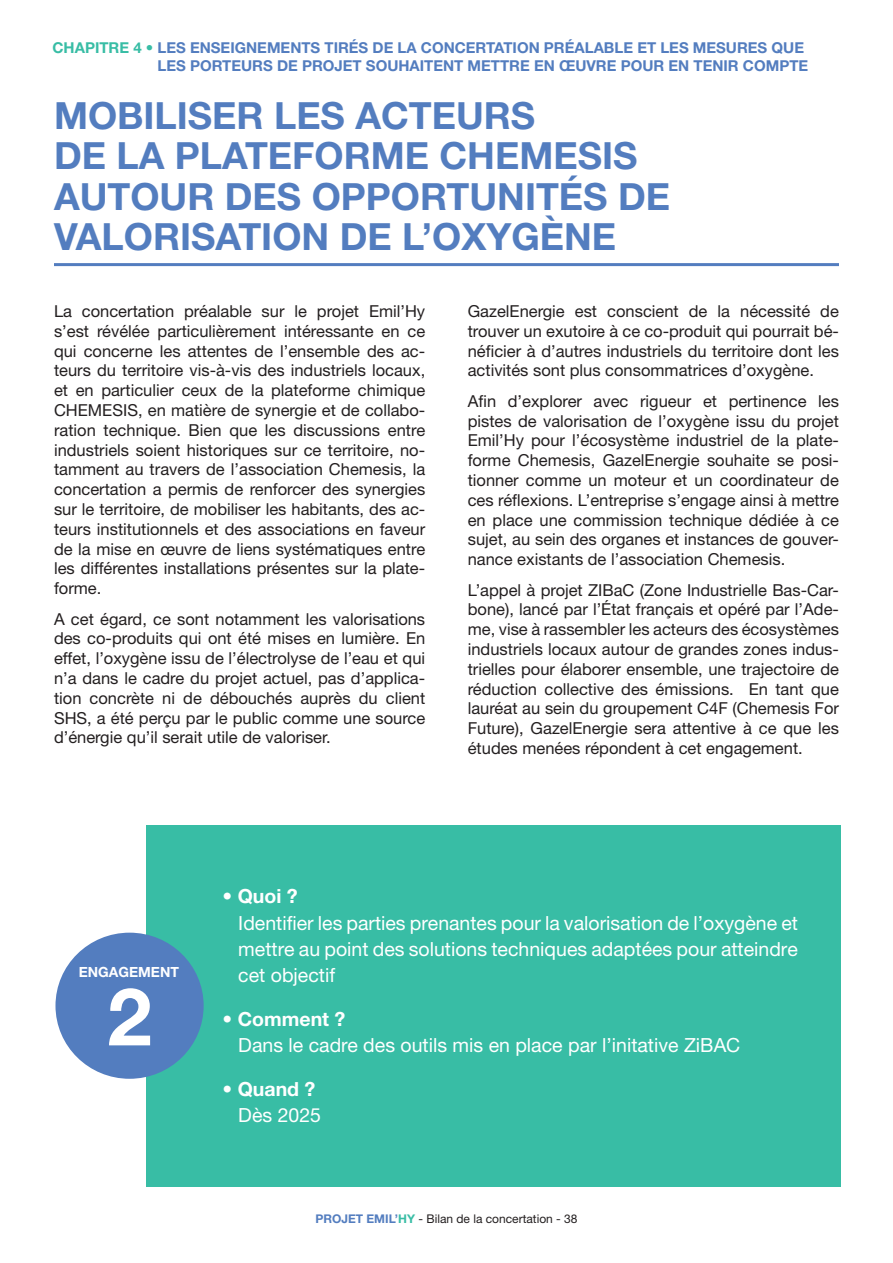
<style>
.page{position:relative;width:893px;height:1263px;background:#fff}
.page>*{position:absolute;margin:0;border:0;box-sizing:border-box;transform-origin:0 0}
.t1{font:700 79.95px "Helvetica Neue LT Std";color:#fff}
.t2{font:700 37.5px/40.5px "Helvetica Neue LT Std";color:#537dbf}
.t3{font:19.5px/26.4px "Helvetica Neue LT Std";color:#fff;text-align:justify}
.t4{font:700 19.5px "Helvetica Neue LT Std";color:#fff}
.t5{font:16.5px/19.8px "Helvetica Neue LT Std";color:#231f20;text-align:justify}
.t6{font:700 15px/18px "Helvetica Neue LT Std";color:#537dbf;text-align:right}
.t7{font:700 14.1px "Helvetica Neue LT Std";color:#fff}
.t8{font:12px "Helvetica Neue LT Std";color:#231f20}
.s1{color:#38bda5}
.s2{font-weight:700;color:#537dbf}
.s3{font-weight:700;color:#38bda5}
</style>
<div class="page">
<hr style="left:54px;top:263px;width:785px;height:3px;background:#537dbf">
<div style="left:146px;top:825px;width:694px;height:361px;background:#38bda5"></div>
<div style="left:55px;top:933px;width:149px;height:146px;background:#537dbf;border-radius:50%"></div>
<p class="t6" style="left:53px;top:39px;width:757px"><span class="s1">CHAPITRE 4 •</span> LES ENSEIGNEMENTS TIRÉS DE LA CONCERTATION PRÉALABLE ET LES MESURES QUE<br>LES PORTEURS DE PROJET SOUHAITENT METTRE EN ŒUVRE POUR EN TENIR COMPTE</p>
<h2 class="t2" style="left:54px;top:94px;width:618px">MOBILISER LES ACTEURS<br>DE LA PLATEFORME CHEMESIS<br>AUTOUR DES OPPORTUNITÉS DE<br>VALORISATION DE L’OXYGÈNE</h2>
<p class="t5" style="left:54px;top:301px;width:373px">La concertation préalable sur le projet Emil’Hy s’est révélée particulièrement intéressante en ce qui concerne les attentes de l’ensemble des ac&shy;teurs du territoire vis-à-vis des industriels locaux, et en particulier ceux de la plateforme chimique CHEMESIS, en matière de synergie et de collabo&shy;ration technique. Bien que les discussions entre industriels soient historiques sur ce territoire, no&shy;tamment au travers de l’association Chemesis, la concertation a permis de renforcer des synergies sur le territoire, de mobiliser les habitants, des ac&shy;teurs institutionnels et des associations en faveur de la mise en œuvre de liens systématiques entre les différentes installations présentes sur la plate&shy;forme.</p>
<p class="t5" style="left:54px;top:609px;width:373px">A cet égard, ce sont notamment les valorisations des co-produits qui ont été mises en lumière. En effet, l’oxygène issu de l’électrolyse de l’eau et qui n’a dans le cadre du projet actuel, pas d’applica&shy;tion concrète ni de débouchés auprès du client SHS, a été perçu par le public comme une source d’énergie qu’il serait utile de valoriser.</p>
<p class="t5" style="left:468px;top:301px;width:373px">GazelEnergie est conscient de la nécessité de trouver un exutoire à ce co-produit qui pourrait bé&shy;néficier à d’autres industriels du territoire dont les activités sont plus consommatrices d’oxygène.</p>
<p class="t5" style="left:468px;top:391px;width:373px">Afin d’explorer avec rigueur et pertinence les pistes de valorisation de l’oxygène issu du projet Emil’Hy pour l’écosystème industriel de la plate&shy;forme Chemesis, GazelEnergie souhaite se posi&shy;tionner comme un moteur et un coordinateur de ces réflexions. L’entreprise s’engage ainsi à mettre en place une commission technique dédiée à ce sujet, au sein des organes et instances de gouver&shy;nance existants de l’association Chemesis.</p>
<p class="t5" style="left:468px;top:580px;width:373px">L’appel à projet ZIBaC (Zone Industrielle Bas-Car&shy;bone), lancé par l’État français et opéré par l’Ade&shy;me, vise à rassembler les acteurs des écosystèmes industriels locaux autour de grandes zones indus&shy;trielles pour élaborer ensemble, une trajectoire de réduction collective des émissions. En tant que lauréat au sein du groupement C4F (Chemesis For Future), GazelEnergie sera attentive à ce que les études menées répondent à cet engagement.</p>
<p class="t7" style="left:79px;top:963px;width:102px">ENGAGEMENT</p>
<h1 class="t1" style="left:107px;top:967px;width:46px">2</h1>
<p class="t4" style="left:223px;top:884px;width:77px">• Quoi ?</p>
<p class="t3" style="left:238px;top:909px;width:561px">Identifier les parties prenantes pour la valorisation de l’oxygène et mettre au point des solutions techniques adaptées pour atteindre cet objectif</p>
<p class="t4" style="left:223px;top:1007px;width:124px">• Comment ?</p>
<p class="t3" style="left:238px;top:1032px;width:504px">Dans le cadre des outils mis en place par l’initative ZiBAC</p>
<p class="t4" style="left:223px;top:1077px;width:94px">• Quand ?</p>
<p class="t3" style="left:238px;top:1102px;width:84px">Dès 2025</p>
<p class="t8" style="left:315px;top:1212px;width:264px"><span class="s2">PROJET EMIL’</span><span class="s3">HY</span> - Bilan de la concertation - 38</p>
</div>
